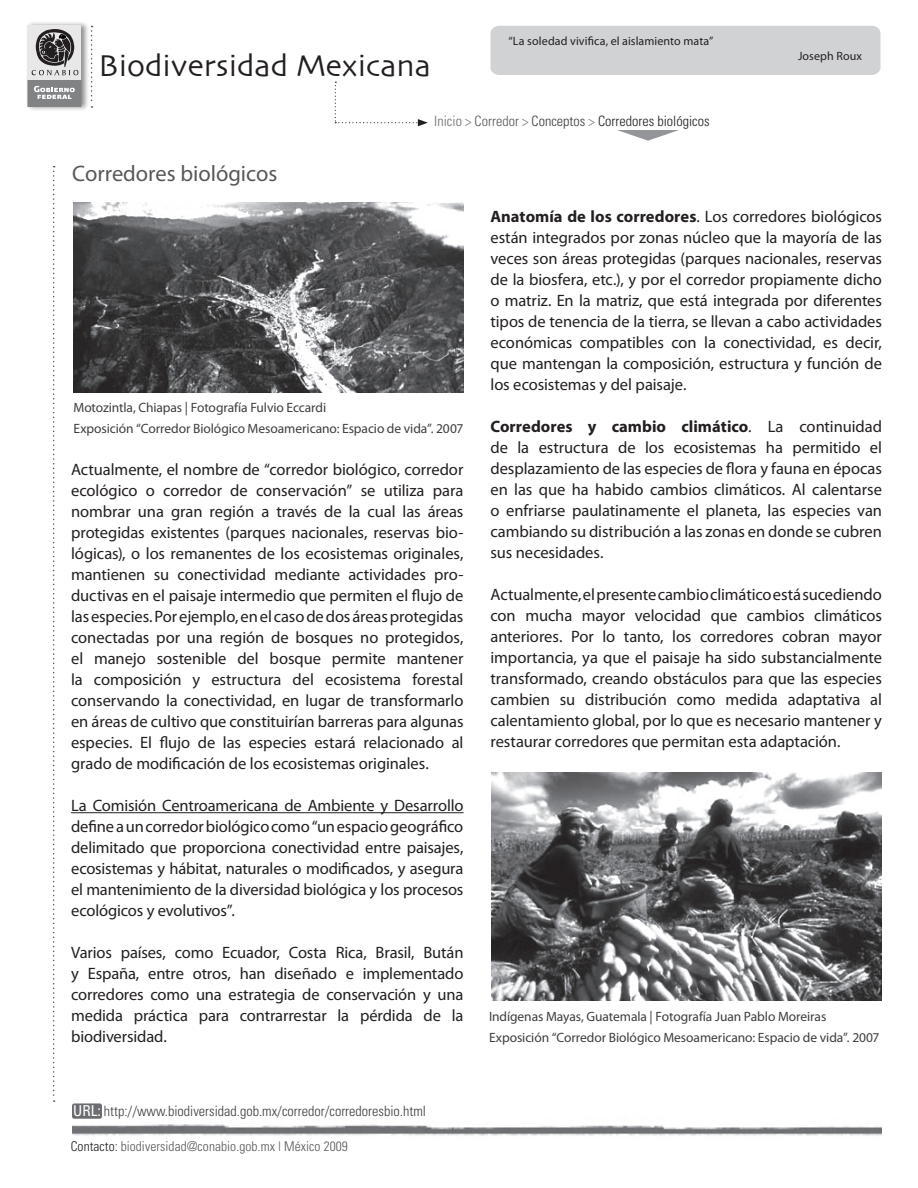
<style>
.page{position:relative;width:918px;height:1188px;background:#fff}
.page>*{position:absolute;margin:0;border:0;box-sizing:border-box;transform-origin:0 0}
.t1{font:31.5px "Skia";color:#231f20}
.t2{font:22.5px "Myriad Pro";color:#57585a}
.t3{font:16.5px/21px "Myriad Pro";letter-spacing:-.005em;color:#231f20;text-align:justify}
.t4{font:300 condensed 14.25px "Univers";color:#3e3e3f}
.t5{font:300 condensed 14.25px "Univers";color:#231f20}
.t6{font:13.5px/21px "Myriad Pro";letter-spacing:-.005em;color:#3e3e3f}
.t7{font:300 condensed 13.5px "Univers";letter-spacing:.005em;color:#57585a}
.t8{font:12px "Myriad Pro";letter-spacing:.01em;color:#231f20}
.s1{color:#6c6d70}
.s2{color:#57585a}
.s3{color:#3e3e3f}
.s4{font-weight:400;font-size:15px;color:#fff}
.s5{color:#231f20}
.s6{font-weight:700}
</style>
<div class="page">
<img style="left:72px;top:1124px;width:810px;height:12px">
<div style="left:72px;top:1103px;width:30px;height:16px;background:#6c6d70;border-radius:2px"></div>
<div style="left:490px;top:26px;width:390px;height:49px;background:#d1d2d4"></div>
<svg style="left:53px;top:166px;width:2px;height:936px"></svg>
<svg style="left:335px;top:82px;width:93px;height:44px"></svg>
<div style="left:25px;top:21px;width:65px;height:91px;background:#231f20;opacity:.5"></div>
<div style="left:27px;top:80px;width:54px;height:27px;background:#808284"></div>
<svg style="left:34px;top:86px;width:41px;height:13px"></svg>
<div style="left:27px;top:26px;width:54px;height:54px;background:#e8e8e9"></div>
<svg style="left:31px;top:29px;width:48px;height:47px"></svg>
<svg style="left:91px;top:26px;width:2px;height:82px"></svg>
<svg style="left:617px;top:130px;width:62px;height:11px"></svg>
<hr style="left:71px;top:812px;width:392px;height:1px;background:#231f20">
<img style="left:492px;top:772px;width:390px;height:228px">
<img style="left:74px;top:202px;width:390px;height:191px">
<h1 class="t1" style="left:99px;top:47px;width:334px">Biodiversidad Mexicana</h1>
<p class="t8" style="left:508px;top:34px;width:207px">“La soledad vivifica, el aislamiento mata”</p>
<h2 class="t2" style="left:72px;top:160px;width:207px">Corredores biológicos</h2>
<p class="t5" style="left:434px;top:112px;width:277px"><span class="s1">Inicio &gt;</span> <span class="s2">Corredor</span> <span class="s1">&gt;</span> <span class="s3">Conceptos</span> <span class="s1">&gt;</span> Corredores biológicos</p>
<p class="t8" style="left:798px;top:49px;width:66px">Joseph Roux</p>
<p class="t6" style="left:74px;top:397px;width:391px">Motozintla, Chiapas | Fotografía Fulvio Eccardi<br>Exposición “Corredor Biológico Mesoamericano: Espacio de vida”. 2007</p>
<p class="t3" style="left:71px;top:459px;width:394px">Actualmente, el nombre de “corredor biológico, corredor ecológico o corredor de conservación” se utiliza para nombrar una gran región a través de la cual las áreas protegidas existentes (parques nacionales, reservas bio&shy;lógicas), o los remanentes de los ecosistemas originales, mantienen su conectividad mediante actividades pro&shy;ductivas en el paisaje intermedio que permiten el flujo de las especies. Por ejemplo, en el caso de dos áreas protegidas conectadas por una región de bosques no protegidos, el manejo sostenible del bosque permite mantener la composición y estructura del ecosistema forestal conservando la conectividad, en lugar de transformarlo en áreas de cultivo que constituirían barreras para algunas especies. El flujo de las especies estará relacionado al grado de modificación de los ecosistemas originales.</p>
<p class="t3" style="left:71px;top:795px;width:394px">La Comisión Centroamericana de Ambiente y Desarrollo define a un corredor biológico como “un espacio geográfico delimitado que proporciona conectividad entre paisajes, ecosistemas y hábitat, naturales o modificados, y asegura el mantenimiento de la diversidad biológica y los procesos ecológicos y evolutivos”.</p>
<p class="t3" style="left:71px;top:942px;width:394px">Varios países, como Ecuador, Costa Rica, Brasil, Bután y España, entre otros, han diseñado e implementado corredores como una estrategia de conservación y una medida práctica para contrarrestar la pérdida de la biodiversidad.</p>
<p class="t4" style="left:73px;top:1103px;width:354px"><span class="s4">URL:</span> http://www.biodiversidad.gob.mx/corredor/corredoresbio.html</p>
<p class="t7" style="left:71px;top:1138px;width:279px"><span class="s5">Contacto:</span> biodiversidad@conabio.gob.mx | México 2009</p>
<p class="t3" style="left:490px;top:206px;width:393px"><span class="s6">Anatomía de los corredores</span>. Los corredores biológicos están integrados por zonas núcleo que la mayoría de las veces son áreas protegidas (parques nacionales, reservas de la biosfera, etc.), y por el corredor propiamente dicho o matriz. En la matriz, que está integrada por diferentes tipos de tenencia de la tierra, se llevan a cabo actividades económicas compatibles con la conectividad, es decir, que mantengan la composición, estructura y función de los ecosistemas y del paisaje.</p>
<p class="t3" style="left:490px;top:416px;width:393px"><span class="s6">Corredores y cambio climático</span>. La continuidad de la estructura de los ecosistemas ha permitido el desplazamiento de las especies de flora y fauna en épocas en las que ha habido cambios climáticos. Al calentarse o enfriarse paulatinamente el planeta, las especies van cambiando su distribución a las zonas en donde se cubren sus necesidades.</p>
<p class="t3" style="left:490px;top:584px;width:393px">Actualmente, el presente cambio climático está sucediendo con mucha mayor velocidad que cambios climáticos anteriores. Por lo tanto, los corredores cobran mayor importancia, ya que el paisaje ha sido substancialmente transformado, creando obstáculos para que las especies cambien su distribución como medida adaptativa al calentamiento global, por lo que es necesario mantener y restaurar corredores que permitan esta adaptación.</p>
<p class="t6" style="left:489px;top:1006px;width:392px">Indígenas Mayas, Guatemala | Fotografía Juan Pablo Moreiras<br>Exposición “Corredor Biológico Mesoamericano: Espacio de vida”. 2007</p>
</div>
